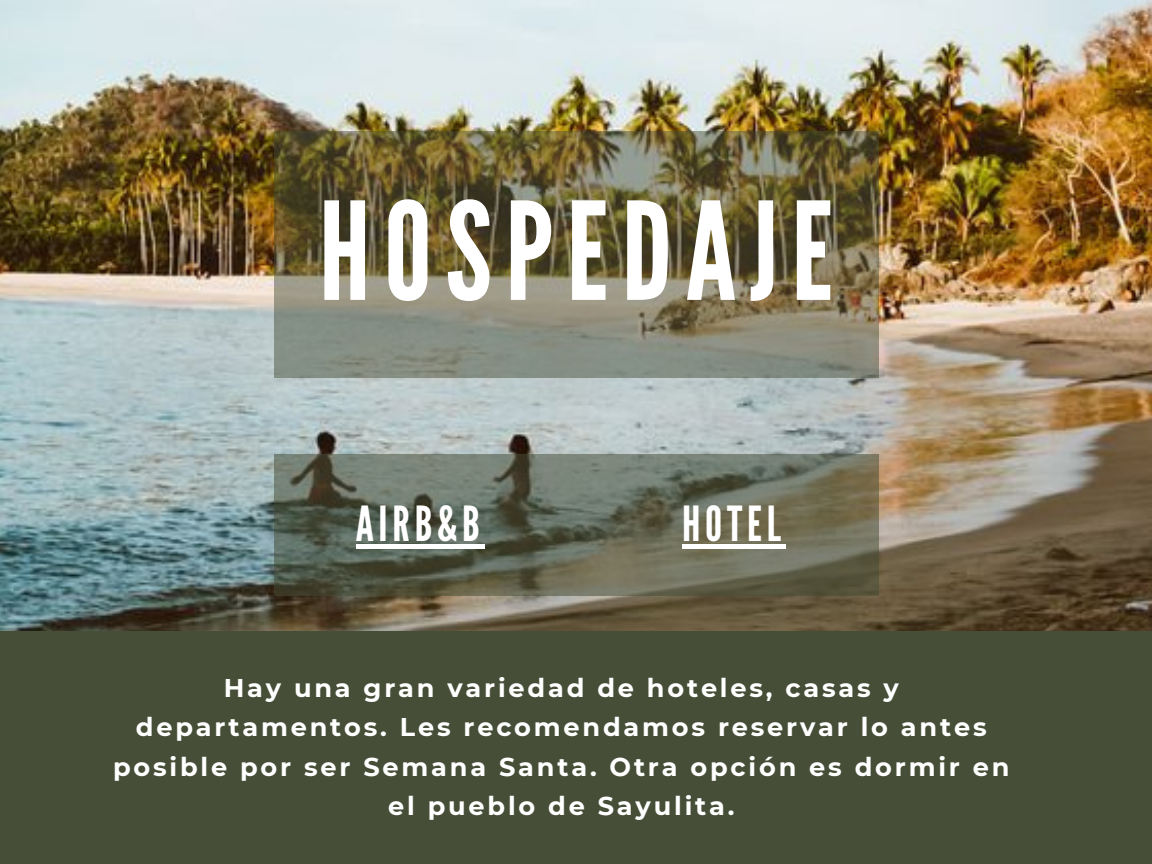
<style>
.page{position:relative;width:1152px;height:864px;background:#464e37}
.page>*{position:absolute;margin:0;border:0;box-sizing:border-box;transform-origin:0 0}
.t1{font:135.45px "League Gothic";letter-spacing:.1em;color:#fff}
.t2{font:48.3px "League Gothic";letter-spacing:.1em;color:#fff}
.t3{font:700 25.65px/39.3px "Montserrat";letter-spacing:.11em;color:#fff;text-align:center}
</style>
<div class="page">
<img style="left:0;top:0;width:1152px;height:631px">
<svg style="left:274px;top:131px;width:604px;height:247px;background:#746e51"></svg>
<svg style="left:274px;top:454px;width:604px;height:142px"></svg>
<div style="left:356px;top:544px;width:129px;height:5px;background:#fff"></div>
<div style="left:682px;top:544px;width:104px;height:5px;background:#fff"></div>
<h1 class="t1" style="left:319px;top:173px;width:516px">HOSPEDAJE</h1>
<h2 class="t2" style="left:356px;top:496px;width:126px">AIRB&amp;B</h2>
<h2 class="t2" style="left:682px;top:496px;width:101px">HOTEL</h2>
<p class="t3" style="left:113px;top:668px;width:898px">Hay una gran variedad de hoteles, casas y departamentos. Les recomendamos reservar lo antes posible por ser Semana Santa. Otra opción es dormir en el pueblo de Sayulita.</p>
</div>
